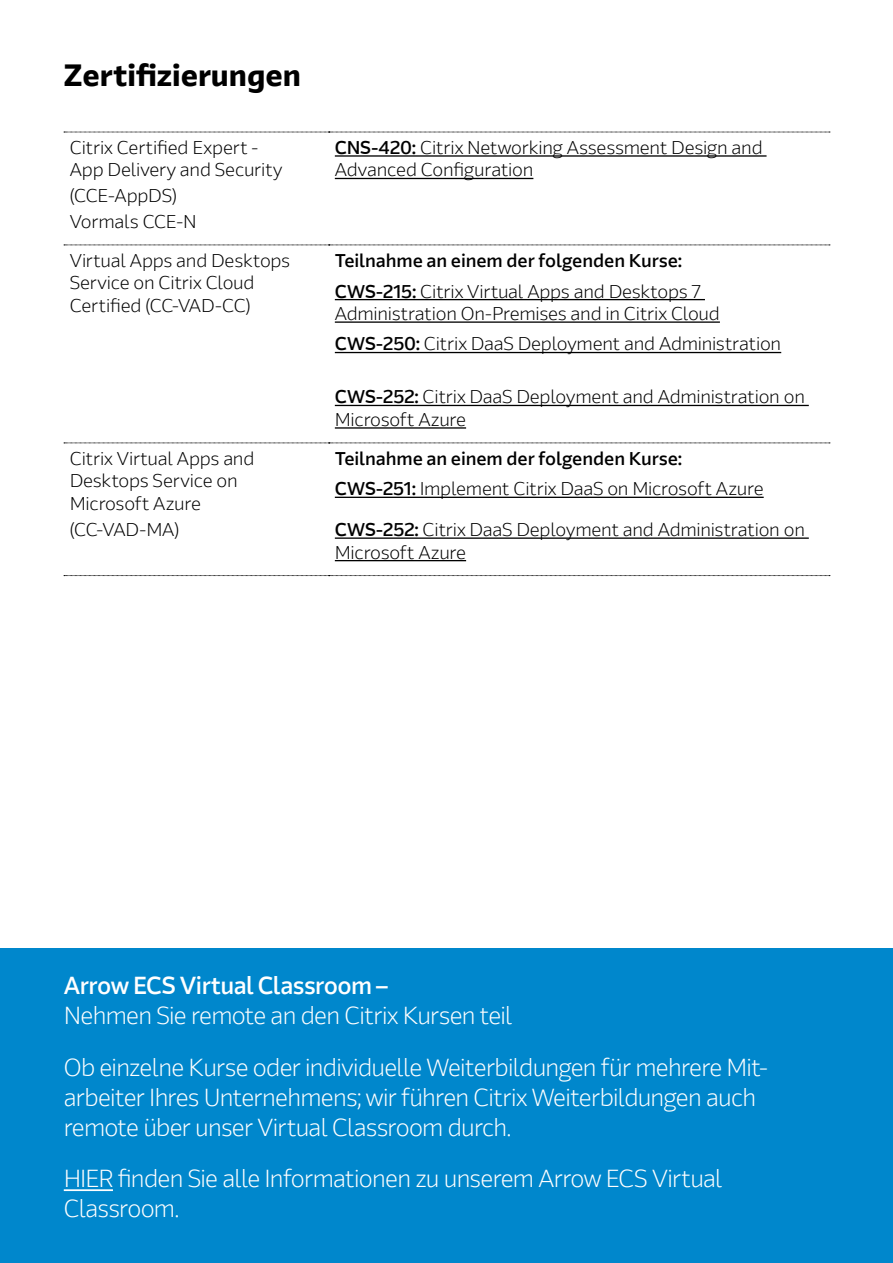
<style>
.page{position:relative;width:893px;height:1263px;background:#fff}
.page>*{position:absolute;margin:0;border:0;box-sizing:border-box;transform-origin:0 0}
.t1{font:700 30px "Arrow Display";color:#000}
.t2{font:300 24px/30px "Arrow Text";letter-spacing:-.03em;color:#fff}
.t3{font:500 24px "Arrow Text";letter-spacing:-.025em;color:#fff}
.t4{font:300 18px/22.5px "Arrow Text";letter-spacing:-.015em;color:#000}
.t5{font:500 18px/30.8px "Arrow Text";letter-spacing:-.01em;color:#000}
.s1{font-weight:500}
.s2{font-weight:300}
</style>
<div class="page">
<div style="left:0;top:948px;width:893px;height:315px;background:#0087cc"></div>
<hr style="left:64px;top:1189px;width:49px;height:2px;background:#fff">
<svg style="left:64px;top:132px;width:766px;height:1px"></svg>
<svg style="left:64px;top:245px;width:766px;height:1px"></svg>
<svg style="left:64px;top:443px;width:766px;height:1px"></svg>
<svg style="left:64px;top:575px;width:766px;height:1px"></svg>
<hr style="left:335px;top:155px;width:431px;height:2px;background:#000">
<hr style="left:335px;top:178px;width:198px;height:1px;background:#000">
<hr style="left:335px;top:299px;width:370px;height:1px;background:#000">
<hr style="left:335px;top:321px;width:385px;height:2px;background:#000">
<hr style="left:335px;top:352px;width:446px;height:1px;background:#000">
<hr style="left:335px;top:405px;width:474px;height:1px;background:#000">
<hr style="left:335px;top:427px;width:131px;height:2px;background:#000">
<hr style="left:335px;top:497px;width:429px;height:1px;background:#000">
<hr style="left:335px;top:537px;width:474px;height:2px;background:#000">
<hr style="left:335px;top:560px;width:131px;height:1px;background:#000">
<h1 class="t1" style="left:64px;top:56px;width:239px">Zertifizierungen</h1>
<p class="t4" style="left:70px;top:136px;width:214px">Citrix Certified Expert -<br>App Delivery and Security</p>
<p class="t4" style="left:70px;top:183px;width:129px;line-height:25.8px">(CCE-AppDS)<br>Vormals CCE-N</p>
<p class="t4" style="left:335px;top:136px;width:429px"><span class="s1">CNS-420:</span> Citrix Networking Assessment Design and<br>Advanced Configuration</p>
<p class="t4" style="left:70px;top:249px;width:222px">Virtual Apps and Desktops<br>Service on Citrix Cloud<br>Certified (CC-VAD-CC)</p>
<p class="t5" style="left:335px;top:245px;width:368px">Teilnahme an einem der folgenden Kurse:<br>CWS-215: <span class="s2">Citrix Virtual Apps and Desktops 7</span></p>
<p class="t4" style="left:335px;top:298px;width:448px;line-height:30.5px">Administration On-Premises and in Citrix Cloud<br><span class="s1">CWS-250:</span> Citrix DaaS Deployment and Administration</p>
<p class="t4" style="left:335px;top:386px;width:472px"><span class="s1">CWS-252:</span> Citrix DaaS Deployment and Administration on<br>Microsoft Azure</p>
<p class="t4" style="left:70px;top:447px;width:186px">Citrix Virtual Apps and<br>Desktops Service on<br>Microsoft Azure</p>
<p class="t4" style="left:70px;top:518px;width:111px">(CC-VAD-MA)</p>
<p class="t5" style="left:335px;top:443px;width:430px">Teilnahme an einem der folgenden Kurse:<br>CWS-251: <span class="s2">Implement Citrix DaaS on Microsoft Azure</span></p>
<p class="t4" style="left:335px;top:518px;width:472px"><span class="s1">CWS-252:</span> Citrix DaaS Deployment and Administration on<br>Microsoft Azure</p>
<h2 class="t3" style="left:64px;top:971px;width:325px">Arrow ECS Virtual Classroom –</h2>
<h2 class="t2" style="left:64px;top:990px;width:705px;line-height:51.4px">Nehmen Sie remote an den Citrix Kursen teil<br>Ob einzelne Kurse oder individuelle Weiterbildungen für mehrere Mit-</h2>
<h2 class="t2" style="left:64px;top:1082px;width:694px">arbeiter Ihres Unternehmens; wir führen Citrix Weiterbildungen auch remote über unser Virtual Classroom durch.</h2>
<h2 class="t2" style="left:64px;top:1164px;width:660px">HIER finden Sie alle Informationen zu unserem Arrow ECS Virtual<br>Classroom.</h2>
</div>
